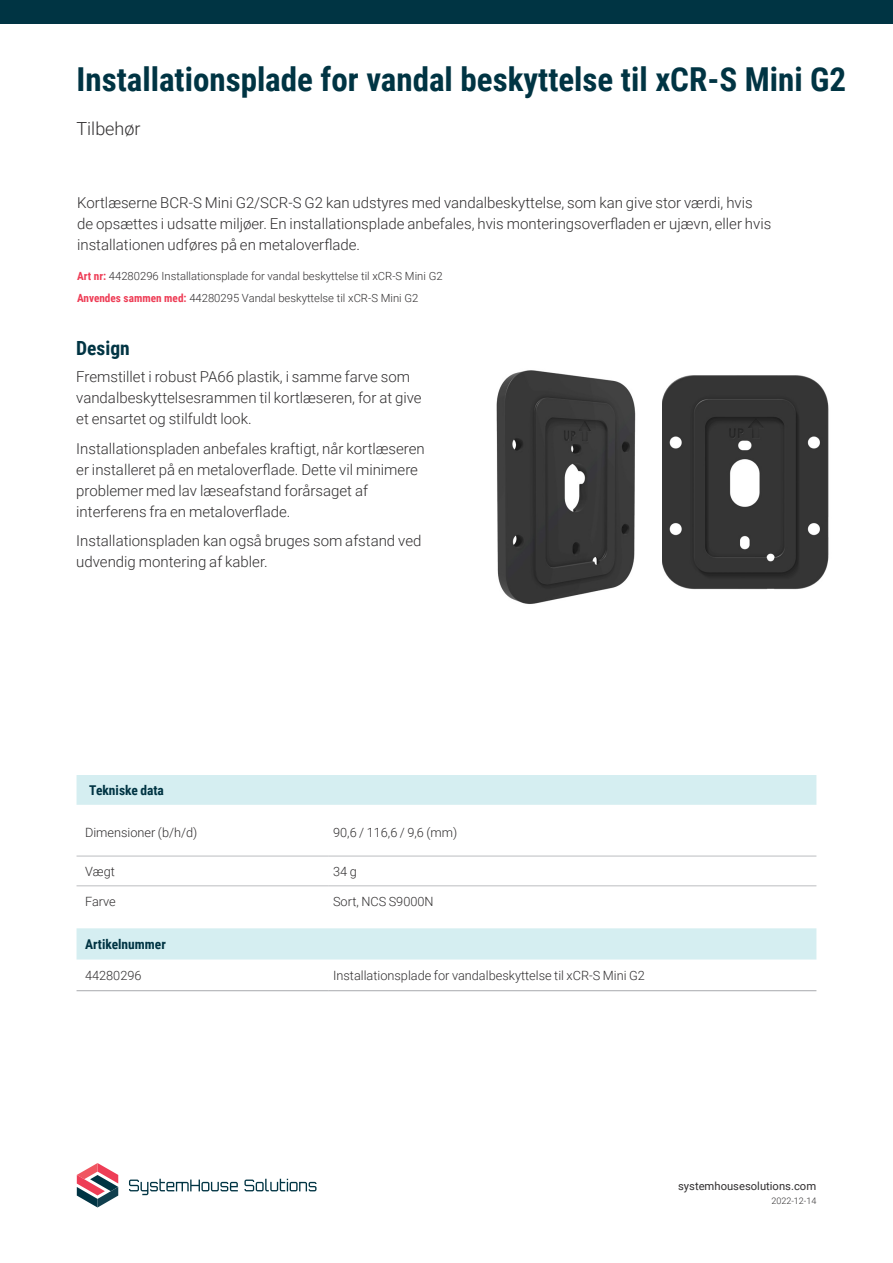
<style>
.page{position:relative;width:893px;height:1263px;background:#fff}
.page>*{position:absolute;margin:0;border:0;box-sizing:border-box;transform-origin:0 0}
.t1{font:700 33px "Roboto Condensed";color:#003443}
.SHS_-_Mellanrubrik{font:700 19.5px "Roboto Condensed";color:#003443}
.t2{font:300 18px "Roboto";color:#312f30}
.SHS_-_Ingress{font:300 15px/21px "Roboto";color:#312f30}
.SHS_-_Brödtext{font:700 13.5px "Roboto Condensed";color:#003443}
.SHS_-_Brödtext-2{font:300 12.75px "Roboto";color:#312f30}
.t3{font:300 11.25px "Roboto";color:#312f30}
.t4{font:11.25px "Roboto";color:#312f30}
.SHS_-_Punktlista{font:300 9px "Roboto";color:#312f30}
.s1{font-family:"Roboto Condensed";font-weight:700;color:#ee3d56}
</style>
<div class="page">
<div style="left:0;top:0;width:893px;height:24px;background:#003443"></div>
<svg style="left:129px;top:1179px;width:188px;height:16px"></svg>
<svg style="left:77px;top:1163px;width:41px;height:44px"></svg>
<img style="left:662px;top:375px;width:167px;height:215px">
<svg style="left:77px;top:775px;width:739px;height:184px"></svg>
<hr style="left:77px;top:856px;width:252px;height:1px;background:#bcbdc0">
<hr style="left:329px;top:856px;width:487px;height:1px;background:#bcbdc0">
<hr style="left:77px;top:885px;width:252px;height:1px;background:#bcbdc0">
<hr style="left:329px;top:885px;width:487px;height:1px;background:#bcbdc0">
<hr style="left:77px;top:990px;width:252px;height:1px;background:#a8a9ad">
<hr style="left:329px;top:990px;width:487px;height:1px;background:#a8a9ad">
<img style="left:496px;top:370px;width:140px;height:234px">
<p class="t1" style="left:77px;top:56px;width:771px">Installationsplade for vandal beskyttelse til xCR-S Mini G2</p>
<p class="t2" style="left:77px;top:116px;width:66px">Tilbehør</p>
<p class="SHS_-_Ingress" style="left:77px;top:192px;width:696px">Kortlæserne BCR-S Mini G2/SCR-S G2 kan udstyres med vandalbeskyttelse, som kan give stor værdi, hvis de opsættes i udsatte miljøer. En installationsplade anbefales, hvis monteringsoverfladen er ujævn, eller hvis installationen udføres på en metaloverflade.</p>
<p class="t3" style="left:77px;top:269px;width:367px"><span class="s1">Art nr:</span> 44280296 Installationsplade for vandal beskyttelse til xCR-S Mini G2</p>
<p class="t3" style="left:77px;top:291px;width:343px"><span class="s1">Anvendes sammen med:</span> 44280295 Vandal beskyttelse til xCR-S Mini G2</p>
<p class="SHS_-_Mellanrubrik" style="left:76px;top:334px;width:55px">Design</p>
<p class="SHS_-_Ingress" style="left:76px;top:366px;width:347px">Fremstillet i robust PA66 plastik, i samme farve som vandalbeskyttelsesrammen til kortlæseren, for at give et ensartet og stilfuldt look.</p>
<p class="SHS_-_Ingress" style="left:76px;top:437px;width:350px">Installationspladen anbefales kraftigt, når kortlæseren er installeret på en metaloverflade. Dette vil minimere problemer med lav læseafstand forårsaget af interferens fra en metaloverflade.</p>
<p class="SHS_-_Ingress" style="left:76px;top:530px;width:347px">Installationspladen kan også bruges som afstand ved udvendig montering af kabler.</p>
<p class="SHS_-_Brödtext" style="left:89px;top:781px;width:76px">Tekniske data</p>
<p class="SHS_-_Brödtext-2" style="left:85px;top:824px;width:114px">Dimensioner (b/h/d)</p>
<p class="SHS_-_Brödtext-2" style="left:333px;top:824px;width:126px">90,6 / 116,6 / 9,6 (mm)</p>
<p class="SHS_-_Brödtext-2" style="left:85px;top:862px;width:31px">Vægt</p>
<p class="SHS_-_Brödtext-2" style="left:333px;top:862px;width:25px">34 g</p>
<p class="SHS_-_Brödtext-2" style="left:85px;top:892px;width:32px">Farve</p>
<p class="SHS_-_Brödtext-2" style="left:333px;top:892px;width:102px">Sort, NCS S9000N</p>
<p class="SHS_-_Brödtext" style="left:85px;top:935px;width:82px">Artikelnummer</p>
<p class="SHS_-_Brödtext-2" style="left:85px;top:966px;width:58px">44280296</p>
<p class="SHS_-_Brödtext-2" style="left:333px;top:966px;width:313px">Installationsplade for vandalbeskyttelse til xCR-S Mini G2</p>
<p class="t4" style="left:678px;top:1177px;width:140px">systemhousesolutions.com</p>
<p class="SHS_-_Punktlista" style="left:771px;top:1194px;width:47px">2022-12-14</p>
</div>
